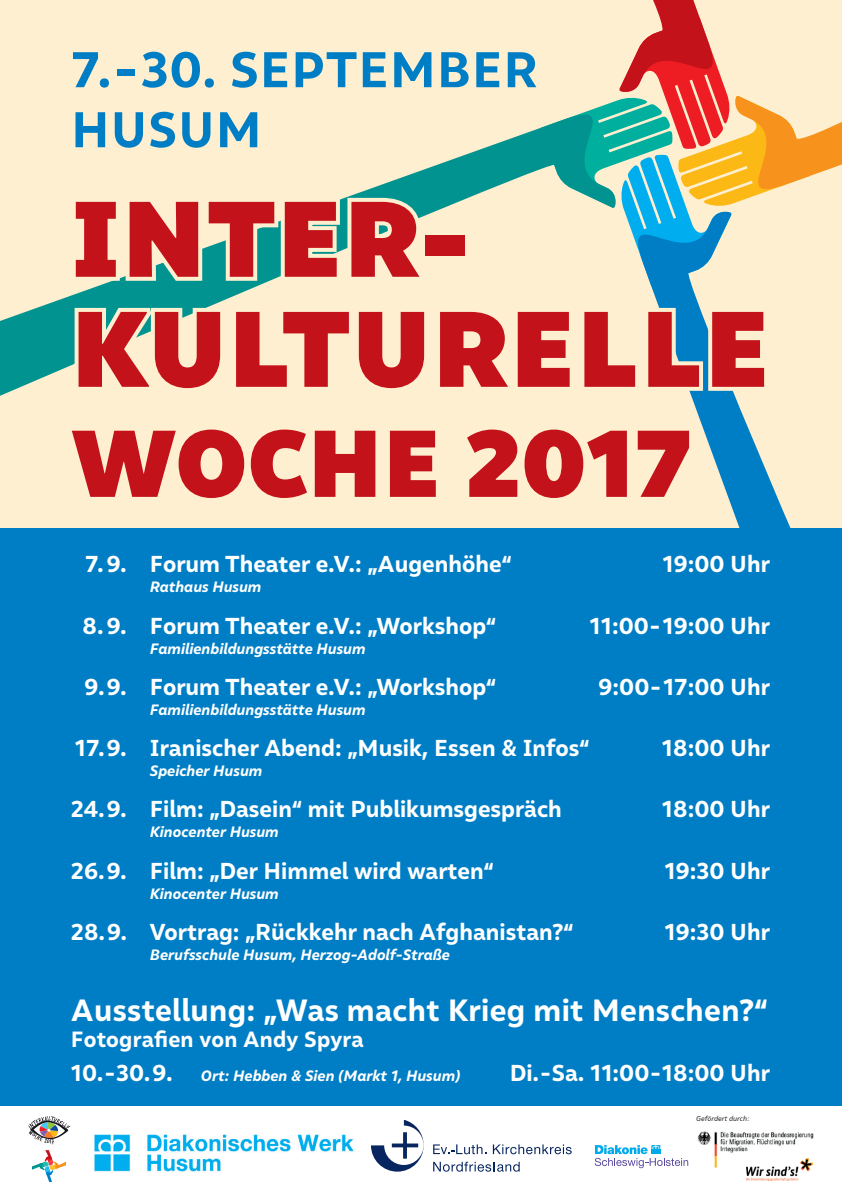
<style>
.page{position:relative;width:842px;height:1191px;background:#fff}
.page>*{position:absolute;margin:0;border:0;box-sizing:border-box;transform-origin:0 0}
.t1{font:900 107px/110px "Malva";letter-spacing:.02em;color:#c4121a}
.t2{font:900 94.5px "Malva";letter-spacing:.01em;color:#c4121a}
.t3{font:700 50px/60px "Malva";letter-spacing:.02em;color:#007ec5}
.t4{font:700 30.7px "Malva";letter-spacing:.01em;color:#fff}
.t5{font:700 23px "Malva";color:#fff}
.t6{font:700 22px "Malva";letter-spacing:.01em;color:#fff}
.t7{font:italic 700 15px "Malva";color:#fff}
.t8{font:italic 7px "Malva";color:#231f20}
.s1{font-style:normal;font-size:23px}
</style>
<div class="page">
<div style="left:0;top:0;width:842px;height:1066px;background:#feefd0"></div>
<svg style="left:651px;top:286px;width:191px;height:243px"></svg>
<svg style="left:541px;top:0;width:301px;height:286px"></svg>
<svg style="left:0;top:128px;width:554px;height:401px"></svg>
<svg style="left:68px;top:194px;width:366px;height:94px"></svg>
<svg style="left:71px;top:304px;width:701px;height:94px"></svg>
<svg style="left:61px;top:421px;width:383px;height:86px"></svg>
<svg style="left:457px;top:421px;width:240px;height:87px"></svg>
<div style="left:0;top:529px;width:842px;height:577px;background:#007ec5"></div>
<svg style="left:595px;top:1145px;width:93px;height:23px"></svg>
<img style="left:94px;top:1134px;width:260px;height:38px">
<svg style="left:433px;top:1144px;width:53px;height:10px"></svg>
<svg style="left:493px;top:1144px;width:79px;height:10px"></svg>
<svg style="left:433px;top:1161px;width:87px;height:10px"></svg>
<svg style="left:371px;top:1120px;width:53px;height:51px"></svg>
<img style="left:697px;top:1131px;width:117px;height:36px">
<img style="left:747px;top:1158px;width:65px;height:22px">
<svg style="left:28px;top:1116px;width:42px;height:28px"></svg>
<svg style="left:33px;top:1150px;width:32px;height:31px"></svg>
<h3 class="t3" style="left:71px;top:38px;width:469px">7. - 30. SEPTEMBER<br>HUSUM</h3>
<h1 class="t1" style="left:71px;top:181px;width:700px">INTER-<br>KULTURELLE</h1>
<h2 class="t2" style="left:71px;top:404px;width:622px">WOCHE 2017</h2>
<p class="t5" style="left:85px;top:550px;width:428px">7. 9. Forum Theater e.V.: „Augenhöhe“</p>
<p class="t5" style="left:662px;top:550px;width:109px">19:00 Uhr</p>
<p class="t7" style="left:150px;top:578px;width:113px">Rathaus Husum</p>
<p class="t5" style="left:83px;top:611px;width:415px">8. 9. Forum Theater e.V.: „Workshop“</p>
<p class="t5" style="left:589px;top:611px;width:182px">11:00 - 19:00 Uhr</p>
<p class="t7" style="left:150px;top:639px;width:217px">Familienbildungsstätte Husum</p>
<p class="t5" style="left:85px;top:672px;width:413px">9. 9. Forum Theater e.V.: „Workshop“</p>
<p class="t5" style="left:599px;top:672px;width:173px">9:00 - 17:00 Uhr</p>
<p class="t7" style="left:150px;top:700px;width:217px">Familienbildungsstätte Husum</p>
<p class="t5" style="left:75px;top:734px;width:516px">17. 9. Iranischer Abend: „Musik, Essen &amp; Infos“</p>
<p class="t5" style="left:662px;top:734px;width:109px">18:00 Uhr</p>
<p class="t7" style="left:150px;top:761px;width:114px">Speicher Husum</p>
<p class="t5" style="left:71px;top:795px;width:492px">24. 9. Film: „Dasein“ mit Publikumsgespräch</p>
<p class="t5" style="left:662px;top:795px;width:109px">18:00 Uhr</p>
<p class="t7" style="left:150px;top:823px;width:130px">Kinocenter Husum</p>
<p class="t5" style="left:71px;top:856px;width:424px">26. 9. Film: „Der Himmel wird warten“</p>
<p class="t5" style="left:665px;top:856px;width:107px">19:30 Uhr</p>
<p class="t7" style="left:150px;top:884px;width:130px">Kinocenter Husum</p>
<p class="t5" style="left:71px;top:917px;width:504px">28. 9. Vortrag: „Rückkehr nach Afghanistan?“</p>
<p class="t5" style="left:665px;top:917px;width:107px">19:30 Uhr</p>
<p class="t7" style="left:150px;top:945px;width:302px">Berufsschule Husum, Herzog-Adolf-Straße</p>
<h3 class="t4" style="left:71px;top:991px;width:698px">Ausstellung: „Was macht Krieg mit Menschen?“</h3>
<p class="t6" style="left:71px;top:1025px;width:294px">Fotografien von Andy Spyra</p>
<p class="t7" style="left:71px;top:1066px;width:391px"><span class="s1">10. - 30. 9.</span> Ort: Hebben &amp; Sien (Markt 1, Husum)</p>
<p class="t5" style="left:510px;top:1059px;width:262px">Di. - Sa. 11:00 - 18:00 Uhr</p>
<p class="t8" style="left:696px;top:1114px;width:55px">Gefördert durch:</p>
</div>
